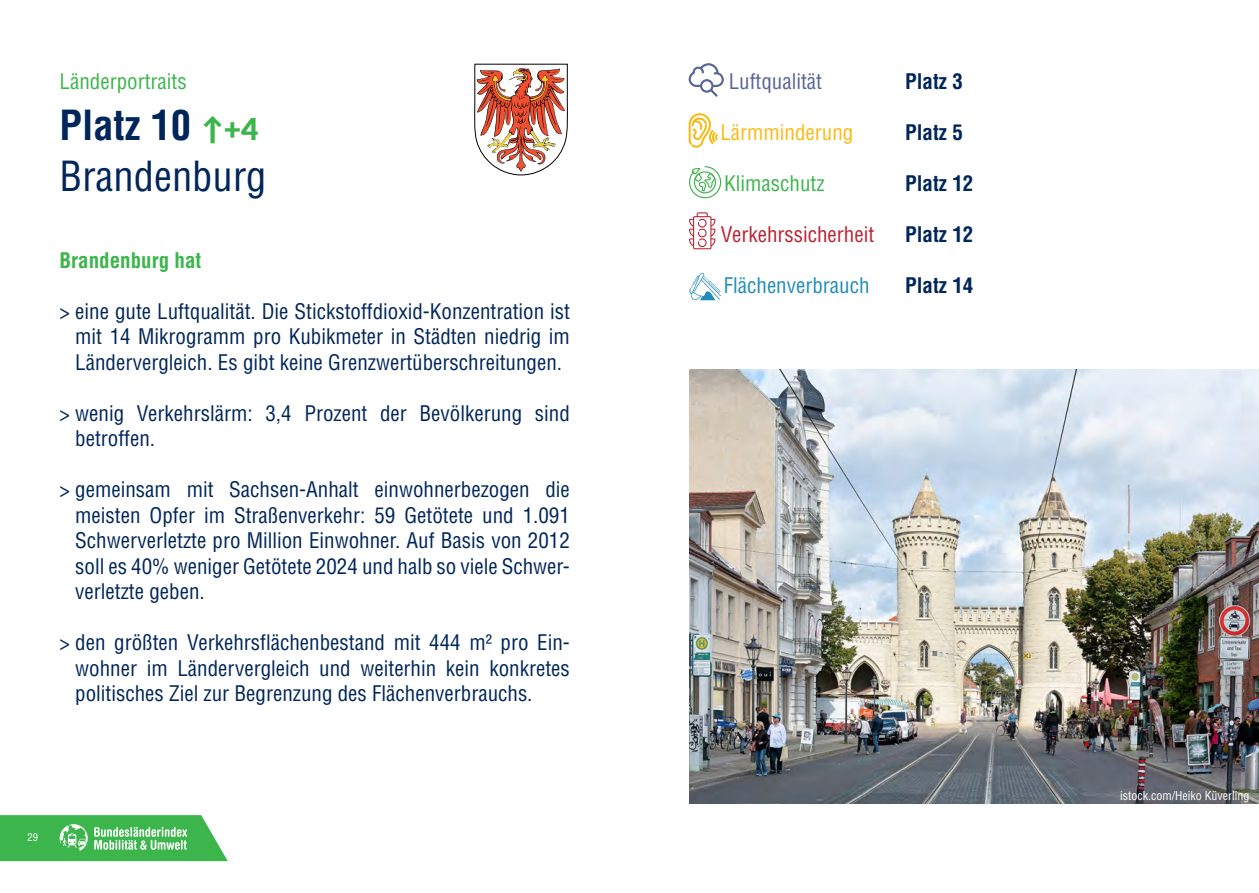
<style>
.page{position:relative;width:1259px;height:893px;background:#fff}
.page>*{position:absolute;margin:0;border:0;box-sizing:border-box;transform-origin:0 0}
.Überschrift{font:condensed 40.5px "Helvetica LT Std";color:#00265a}
.Überschrift-2{font:700 condensed 40.5px "Helvetica LT Std";color:#00265a}
.Fließtext{font:condensed 21px/25.5px "Helvetica LT Std";color:#00265a;text-align:justify}
.Fließtext-2{font:700 condensed 21px "Helvetica LT Std";color:#00265a}
.Fließtext-3{font:condensed 21px "Helvetica LT Std";color:#b92332}
.Fließtext-4{font:condensed 21px "Helvetica LT Std";color:#218cba}
.Kapitel_Überschrift{font:condensed 21px "Helvetica LT Std";color:#3cb54c}
.Subline_Minuskeln{font:700 condensed 21px "Helvetica LT Std";color:#3cb54c}
.Fließtext-5{font:condensed 21px "Helvetica LT Std";color:#fdb913}
.Fließtext-6{font:condensed 21px "Helvetica LT Std";color:#596494}
.Fließtext-7{font:condensed 21px "Helvetica LT Std";color:#3cb54c}
.Fließtext-8{font:condensed 12px "Helvetica LT Std";color:#fff}
.t1{font:condensed 10.5px "Helvetica LT Std";color:#fff}
.s1{font-family:"Lato";font-weight:900;font-stretch:normal;font-size:30px;color:#3cb54c}
</style>
<div class="page">
<svg style="left:0;top:815px;width:228px;height:46px;background:#5bc069"></svg>
<img style="left:689px;top:370px;width:570px;height:434px">
<svg style="left:474px;top:64px;width:94px;height:111px"></svg>
<svg style="left:689px;top:63px;width:34px;height:33px"></svg>
<svg style="left:689px;top:114px;width:28px;height:33px"></svg>
<svg style="left:689px;top:166px;width:32px;height:32px"></svg>
<svg style="left:689px;top:212px;width:26px;height:37px"></svg>
<svg style="left:689px;top:273px;width:32px;height:27px"></svg>
<p class="Kapitel_Überschrift" style="left:60px;top:68px;width:129px">Länderportraits</p>
<p class="Überschrift-2" style="left:60px;top:100px;width:201px">Platz 10 <span class="s1">↑+4</span></p>
<p class="Überschrift" style="left:60px;top:151px;width:208px">Brandenburg</p>
<p class="Subline_Minuskeln" style="left:60px;top:247px;width:143px">Brandenburg hat</p>
<p class="Fließtext" style="left:75px;top:298px;width:496px;text-indent:-16px">&gt; eine gute Luftqualität. Die Stickstoffdioxid-Konzentration ist mit 14 Mikrogramm pro Kubikmeter in Städten niedrig im Ländervergleich. Es gibt keine Grenzwertüberschreitungen.</p>
<p class="Fließtext" style="left:75px;top:400px;width:496px;text-indent:-16px">&gt; wenig Verkehrslärm: 3,4 Prozent der Bevölkerung sind betroffen.</p>
<p class="Fließtext" style="left:75px;top:477px;width:496px;text-indent:-16px">&gt; gemeinsam mit Sachsen-Anhalt einwohnerbezogen die meisten Opfer im Straßenverkehr: 59 Getötete und 1.091<br>Schwerverletzte pro Million Einwohner. Auf Basis von 2012 soll es 40% weniger Getötete 2024 und halb so viele Schwer&shy;verletzte geben.</p>
<p class="Fließtext" style="left:75px;top:630px;width:496px;text-indent:-16px">&gt; den größten Verkehrsflächenbestand mit 444 m² pro Ein&shy;wohner im Ländervergleich und weiterhin kein konkretes politisches Ziel zur Begrenzung des Flächenverbrauchs.</p>
<p class="t1" style="left:28px;top:831px;width:12px">29</p>
<p class="Fließtext-6" style="left:728px;top:68px;width:95px">Luftqualität</p>
<p class="Fließtext-2" style="left:905px;top:68px;width:59px">Platz 3</p>
<p class="Fließtext-5" style="left:720px;top:119px;width:134px">Lärmminderung</p>
<p class="Fließtext-2" style="left:905px;top:119px;width:59px">Platz 5</p>
<p class="Fließtext-7" style="left:724px;top:170px;width:102px">Klimaschutz</p>
<p class="Fließtext-2" style="left:905px;top:170px;width:70px">Platz 12</p>
<p class="Fließtext-3" style="left:720px;top:221px;width:155px">Verkehrssicherheit</p>
<p class="Fließtext-2" style="left:905px;top:221px;width:70px">Platz 12</p>
<p class="Fließtext-4" style="left:724px;top:272px;width:147px">Flächenverbrauch</p>
<p class="Fließtext-2" style="left:905px;top:272px;width:70px">Platz 14</p>
<p class="Fließtext-8" style="left:1120px;top:788px;width:131px">istock.com/Heiko Küverling</p>
</div>
